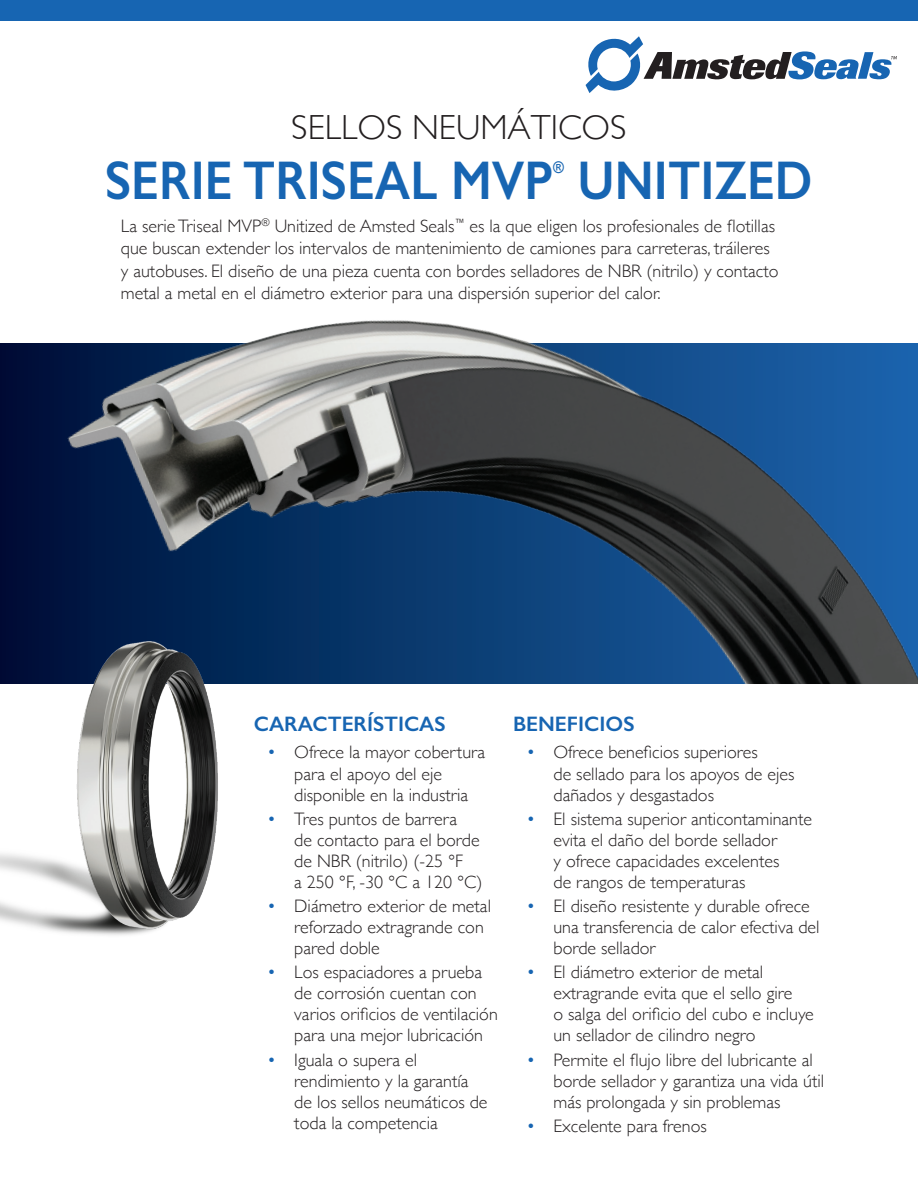
<style>
.page{position:relative;width:918px;height:1188px;background:#fff}
.page>*{position:absolute;margin:0;border:0;box-sizing:border-box;transform-origin:0 0}
.t1{font:600 54.75px "Gill Sans";color:#1765b2;scale:.89 1}
.t2{font:300 34.8px "Gill Sans";color:#231f20}
.t3{font:600 21px "Gill Sans";color:#1765b2}
.t4{font:300 18px/21px "Gill Sans";color:#231f20}
.t5{font:600 16.2px "Gill Sans";color:#1765b2;scale:.89 1}
.s1{color:#1765b2}
</style>
<div class="page">
<img style="left:0;top:684px;width:218px;height:251px">
<img style="left:0;top:320px;width:918px;height:364px">
<svg style="left:586px;top:36px;width:311px;height:57px"></svg>
<div style="left:0;top:0;width:918px;height:20px;background:#1765b2"></div>
<h2 class="t2" style="left:291px;top:101px;width:337px">SELLOS NEUMÁTICOS</h2>
<h1 class="t1" style="left:105px;top:147px;width:796px">SERIE TRISEAL MVP UNITIZED</h1>
<p class="t5" style="left:553px;top:158px;width:14px">®</p>
<p class="t4" style="left:121px;top:214px;width:659px;line-height:22.5px">La serieTriseal MVP<sup>®</sup> Unitized de Amsted Seals<sup>™</sup> es la que eligen los profesionales de flotillas que buscan extender los intervalos de mantenimiento de camiones para carreteras, tráileres y autobuses. El diseño de una pieza cuenta con bordes selladores de NBR (nitrilo) y contacto metal a metal en el diámetro exterior para una dispersión superior del calor.</p>
<p class="t3" style="left:254px;top:711px;width:193px">CARACTERÍSTICAS</p>
<p class="t4" style="left:294px;top:741px;width:193px;text-indent:-27px"><span class="s1">•</span> Ofrece la mayor cobertura para el apoyo del eje disponible en la industria</p>
<p class="t4" style="left:294px;top:808px;width:190px;text-indent:-27px"><span class="s1">•</span> Tres puntos de barrera<br>de contacto para el borde de NBR (nitrilo) (-25 °F<br>a 250 °F, -30 °C a 120 °C)</p>
<p class="t4" style="left:294px;top:895px;width:198px;text-indent:-27px"><span class="s1">•</span> Diámetro exterior de metal reforzado extragrande con pared doble</p>
<p class="t4" style="left:294px;top:961px;width:205px;text-indent:-27px"><span class="s1">•</span> Los espaciadores a prueba de corrosión cuentan con varios orificios de ventilación para una mejor lubricación</p>
<p class="t4" style="left:294px;top:1048px;width:195px;text-indent:-27px"><span class="s1">•</span> Iguala o supera el rendimiento y la garantía de los sellos neumáticos de toda la competencia</p>
<p class="t3" style="left:513px;top:711px;width:123px">BENEFICIOS</p>
<p class="t4" style="left:554px;top:741px;width:243px;text-indent:-27px"><span class="s1">•</span> Ofrece beneficios superiores<br>de sellado para los apoyos de ejes dañados y desgastados</p>
<p class="t4" style="left:554px;top:808px;width:260px;text-indent:-27px"><span class="s1">•</span> El sistema superior anticontaminante evita el daño del borde sellador<br>y ofrece capacidades excelentes<br>de rangos de temperaturas</p>
<p class="t4" style="left:554px;top:895px;width:268px;text-indent:-27px"><span class="s1">•</span> El diseño resistente y durable ofrece una transferencia de calor efectiva del borde sellador</p>
<p class="t4" style="left:554px;top:961px;width:262px;text-indent:-27px"><span class="s1">•</span> El diámetro exterior de metal extragrande evita que el sello gire<br>o salga del orificio del cubo e incluye un sellador de cilindro negro</p>
<p class="t4" style="left:554px;top:1048px;width:272px;text-indent:-27px"><span class="s1">•</span> Permite el flujo libre del lubricante al borde sellador y garantiza una vida útil más prolongada y sin problemas</p>
<p class="t4" style="left:526px;top:1115px;width:182px"><span class="s1">•</span> Excelente para frenos</p>
</div>
